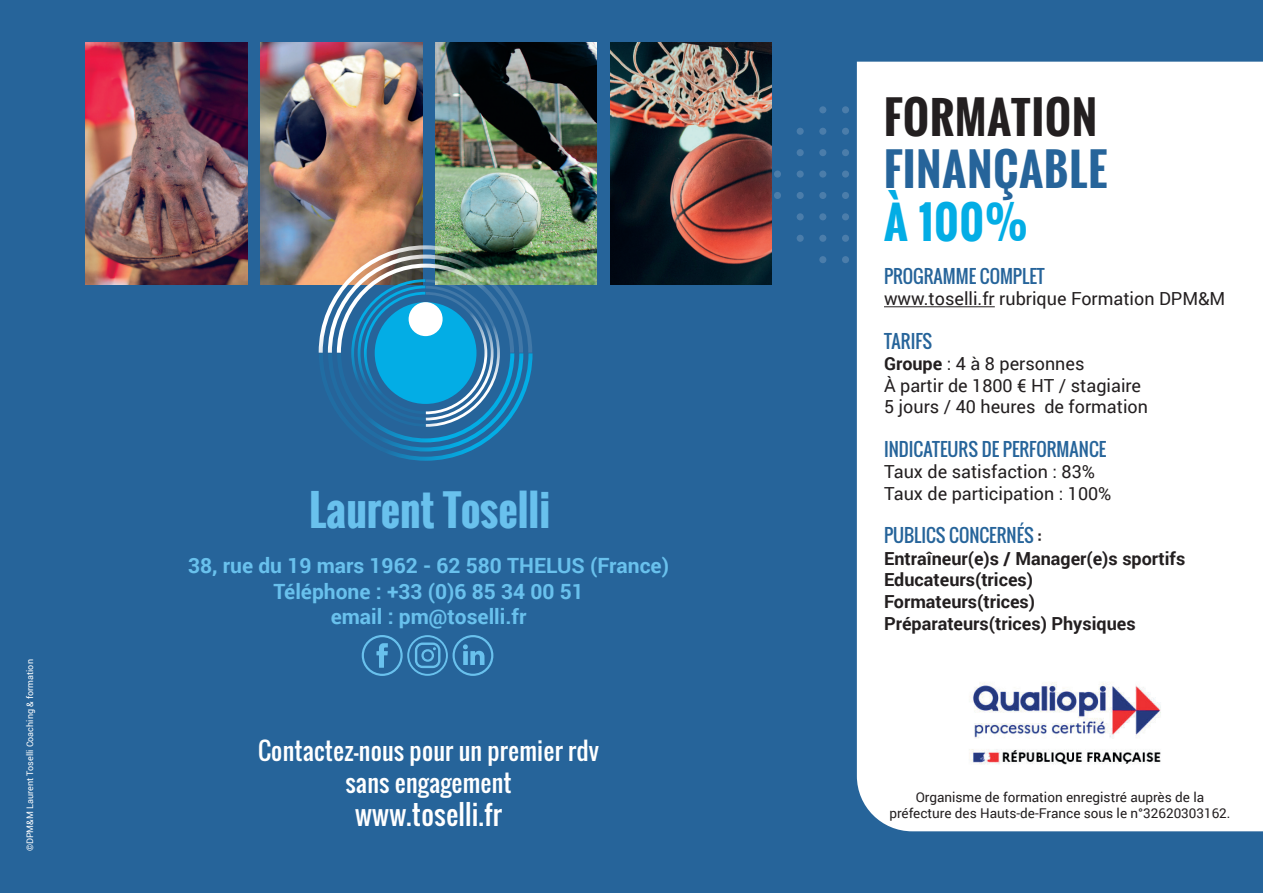
<style>
.page{position:relative;width:1263px;height:893px;background:#26649a}
.page>*{position:absolute;margin:0;border:0;box-sizing:border-box;transform-origin:0 0}
.t1{font:700 43.5px/52.2px "Oswald";letter-spacing:.025em;color:#26649a}
.t2{font:700 43.5px "Oswald";color:#03ade5}
.t3{font:700 42px "Oswald";color:#69c1ed}
.t4{font:27px "Oswald";letter-spacing:.01em;color:#fff}
.t5{font:24px "Oswald";letter-spacing:.01em;color:#fff}
.t6{font:700 21px "Roboto";color:#69c1ed}
.t7{font:18px "Roboto";color:#231f20}
.t8{font:700 18px "Roboto";color:#231f20}
.t9{font:18px "Oswald";color:#26649a}
.t10{font:13.5px/16.2px "Roboto";color:#231f20;text-align:center}
.t11{font:9px "Roboto";color:#fff}
.s1{color:#231f20}
.s2{font-weight:700}
</style>
<div class="page">
<div style="left:819px;top:256px;width:7px;height:7px;background:#4b7daa;border-radius:50%"></div>
<div style="left:842px;top:256px;width:7px;height:7px;background:#4b7daa;border-radius:50%"></div>
<div style="left:797px;top:235px;width:7px;height:7px;background:#4b7daa;border-radius:50%"></div>
<div style="left:819px;top:235px;width:7px;height:7px;background:#4b7daa;border-radius:50%"></div>
<div style="left:842px;top:235px;width:7px;height:7px;background:#4b7daa;border-radius:50%"></div>
<div style="left:797px;top:213px;width:7px;height:7px;background:#4b7daa;border-radius:50%"></div>
<div style="left:819px;top:213px;width:7px;height:7px;background:#4b7daa;border-radius:50%"></div>
<div style="left:842px;top:213px;width:7px;height:7px;background:#4b7daa;border-radius:50%"></div>
<div style="left:774px;top:192px;width:7px;height:7px;background:#4b7daa;border-radius:50%"></div>
<div style="left:797px;top:192px;width:7px;height:7px;background:#4b7daa;border-radius:50%"></div>
<div style="left:819px;top:192px;width:7px;height:7px;background:#4b7daa;border-radius:50%"></div>
<div style="left:842px;top:192px;width:7px;height:7px;background:#4b7daa;border-radius:50%"></div>
<div style="left:774px;top:171px;width:7px;height:7px;background:#4b7daa;border-radius:50%"></div>
<div style="left:797px;top:171px;width:7px;height:7px;background:#4b7daa;border-radius:50%"></div>
<div style="left:819px;top:171px;width:7px;height:7px;background:#4b7daa;border-radius:50%"></div>
<div style="left:842px;top:171px;width:7px;height:7px;background:#4b7daa;border-radius:50%"></div>
<div style="left:797px;top:149px;width:7px;height:7px;background:#4b7daa;border-radius:50%"></div>
<div style="left:819px;top:149px;width:7px;height:7px;background:#4b7daa;border-radius:50%"></div>
<div style="left:842px;top:149px;width:7px;height:7px;background:#4b7daa;border-radius:50%"></div>
<div style="left:797px;top:128px;width:7px;height:7px;background:#4b7daa;border-radius:50%"></div>
<div style="left:819px;top:128px;width:7px;height:7px;background:#4b7daa;border-radius:50%"></div>
<div style="left:842px;top:128px;width:7px;height:7px;background:#4b7daa;border-radius:50%"></div>
<div style="left:819px;top:106px;width:7px;height:7px;background:#4b7daa;border-radius:50%"></div>
<div style="left:842px;top:106px;width:7px;height:7px;background:#4b7daa;border-radius:50%"></div>
<img style="left:86px;top:43px;width:161px;height:242px">
<img style="left:435px;top:43px;width:162px;height:242px">
<img style="left:261px;top:43px;width:161px;height:242px">
<img style="left:610px;top:43px;width:162px;height:242px">
<svg style="left:317px;top:244px;width:217px;height:217px"></svg>
<div style="left:375px;top:302px;width:101px;height:102px;background:#03ade5;border-radius:50%"></div>
<div style="left:409px;top:302px;width:34px;height:34px;background:#fff;border-radius:50%"></div>
<div style="left:857px;top:62px;width:406px;height:769px;background:#fff"></div>
<hr style="left:884px;top:306px;width:111px;height:1px;background:#231f20">
<img style="left:948px;top:669px;width:223px;height:109px">
<svg style="left:362px;top:635px;width:131px;height:41px"></svg>
<p class="t11" style="left:24px;top:851px;width:194px;rotate:-90deg">©DPM&amp;M Laurent Toselli Coaching &amp; formation</p>
<p class="t3" style="left:309px;top:478px;width:243px">Laurent Toselli</p>
<p class="t6" style="left:188px;top:551px;width:482px">38, rue du 19 mars 1962 - 62 580 THELUS (France)</p>
<p class="t6" style="left:273px;top:576px;width:312px">Téléphone : +33 (0)6 85 34 00 51</p>
<p class="t6" style="left:331px;top:601px;width:197px">email : pm@toselli.fr</p>
<p class="t5" style="left:258px;top:732px;width:343px">Contactez-nous pour un premier rdv</p>
<p class="t5" style="left:345px;top:765px;width:168px">sans engagement</p>
<p class="t4" style="left:355px;top:794px;width:148px">www.toselli.fr</p>
<p class="t1" style="left:884px;top:92px;width:225px"><span class="s1">FORMATION<br></span>FINANÇABLE</p>
<p class="t2" style="left:884px;top:189px;width:146px">À 100%</p>
<p class="t9" style="left:884px;top:263px;width:162px">PROGRAMME COMPLET</p>
<p class="t7" style="left:884px;top:286px;width:343px">www.toselli.fr rubrique Formation DPM&amp;M</p>
<p class="t9" style="left:884px;top:327px;width:50px">TARIFS</p>
<p class="t7" style="left:884px;top:351px;width:202px"><span class="s2">Groupe</span> : 4 à 8 personnes</p>
<p class="t7" style="left:884px;top:373px;width:259px">À partir de 1800 € HT / stagiaire</p>
<p class="t7" style="left:884px;top:394px;width:266px">5 jours / 40 heures de formation</p>
<p class="t9" style="left:884px;top:435px;width:224px">INDICATEURS DE PERFORMANCE</p>
<p class="t7" style="left:884px;top:459px;width:213px">Taux de satisfaction : 83%</p>
<p class="t7" style="left:884px;top:481px;width:229px">Taux de participation : 100%</p>
<p class="t9" style="left:884px;top:522px;width:159px">PUBLICS CONCERNÉS <span class="s1">:</span></p>
<p class="t8" style="left:884px;top:546px;width:303px">Entraîneur(e)s / Manager(e)s sportifs</p>
<p class="t8" style="left:884px;top:567px;width:151px">Educateurs(trices)</p>
<p class="t8" style="left:884px;top:589px;width:153px">Formateurs(trices)</p>
<p class="t8" style="left:884px;top:610px;width:253px">Préparateurs(trices) Physiques</p>
<p class="t10" style="left:889px;top:788px;width:343px">Organisme de formation enregistré auprès de la préfecture des Hauts-de-France sous le n°32620303162.</p>
</div>
